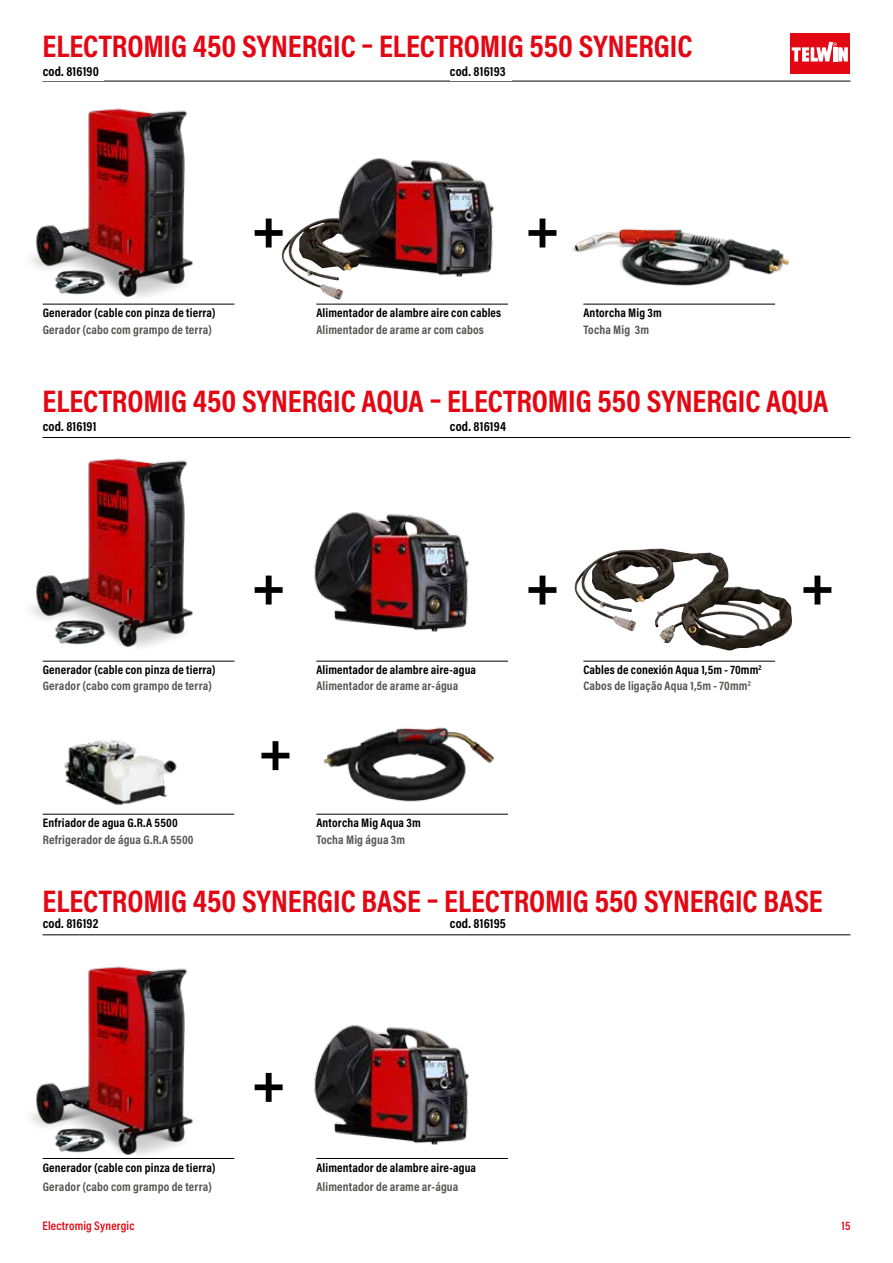
<style>
.page{position:relative;width:893px;height:1263px;background:#fff}
.page>*{position:absolute;margin:0;border:0;box-sizing:border-box;transform-origin:0 0}
.t1{font:700 63.75px "Acumin Pro Cond";color:#000}
.t2{font:700 31.5px "Acumin Pro Cond";color:#e30613}
.t3{font:700 13.5px "Acumin Pro Cond";letter-spacing:.015em;color:#000}
.t4{font:700 12.45px/16px "Acumin Pro Cond";letter-spacing:.015em;color:#000}
.t5{font:700 12.45px "Acumin Pro Cond";letter-spacing:.01em;color:#575756}
.t6{font:600 12.45px "Acumin Pro Cond";letter-spacing:.01em;color:#e30613}
.s1{color:#575756}
</style>
<div class="page">
<img style="left:281px;top:218px;width:63px;height:82px">
<hr style="left:43px;top:814px;width:191px;height:1px;background:#000">
<hr style="left:316px;top:814px;width:192px;height:1px;background:#000">
<hr style="left:316px;top:661px;width:192px;height:1px;background:#000">
<hr style="left:316px;top:1158px;width:192px;height:1px;background:#000">
<hr style="left:583px;top:661px;width:192px;height:1px;background:#000">
<img style="left:31px;top:108px;width:204px;height:197px">
<img style="left:31px;top:458px;width:204px;height:204px">
<img style="left:31px;top:966px;width:204px;height:193px">
<img style="left:314px;top:512px;width:155px;height:120px">
<img style="left:332px;top:158px;width:162px;height:124px">
<img style="left:314px;top:1025px;width:155px;height:120px">
<hr style="left:43px;top:304px;width:191px;height:1px;background:#000">
<hr style="left:316px;top:304px;width:192px;height:1px;background:#000">
<hr style="left:43px;top:81px;width:807px;height:1px;background:#000">
<hr style="left:43px;top:437px;width:807px;height:1px;background:#000">
<hr style="left:43px;top:934px;width:807px;height:1px;background:#000">
<img style="left:64px;top:740px;width:113px;height:65px">
<img style="left:574px;top:550px;width:217px;height:101px">
<img style="left:324px;top:727px;width:170px;height:75px">
<img style="left:572px;top:228px;width:217px;height:77px">
<div style="left:790px;top:34px;width:59px;height:40px;background:#e30613"></div>
<svg style="left:792px;top:42px;width:56px;height:20px"></svg>
<h2 class="t2" style="left:43px;top:26px;width:651px">ELECTROMIG 450 SYNERGIC – ELECTROMIG 550 SYNERGIC</h2>
<p class="t3" style="left:43px;top:63px;width:58px">cod. 816190</p>
<p class="t3" style="left:450px;top:63px;width:57px">cod. 816193</p>
<p class="t4" style="left:43px;top:305px;width:174px">Generador (cable con pinza de tierra)</p>
<p class="t5" style="left:43px;top:321px;width:171px">Gerador (cabo com grampo de terra)</p>
<h1 class="t1" style="left:251px;top:185px;width:36px">+</h1>
<h1 class="t1" style="left:525px;top:185px;width:36px">+</h1>
<p class="t4" style="left:316px;top:305px;width:186px">Alimentador de alambre aire con cables</p>
<p class="t5" style="left:316px;top:321px;width:169px">Alimentador de arame ar com cabos</p>
<p class="t4" style="left:583px;top:305px;width:80px">Antorcha Mig 3m</p>
<p class="t5" style="left:583px;top:321px;width:67px">Tocha Mig 3m</p>
<h2 class="t2" style="left:43px;top:380px;width:787px">ELECTROMIG 450 SYNERGIC AQUA – ELECTROMIG 550 SYNERGIC AQUA</h2>
<p class="t3" style="left:43px;top:417px;width:55px">cod. 816191</p>
<p class="t3" style="left:450px;top:417px;width:58px">cod. 816194</p>
<p class="t4" style="left:43px;top:662px;width:174px">Generador (cable con pinza de tierra)</p>
<p class="t5" style="left:43px;top:678px;width:171px">Gerador (cabo com grampo de terra)</p>
<p class="t4" style="left:43px;top:815px;width:137px">Enfriador de agua G.R.A 5500</p>
<p class="t5" style="left:43px;top:831px;width:152px">Refrigerador de água G.R.A 5500</p>
<h1 class="t1" style="left:251px;top:542px;width:36px">+</h1>
<h1 class="t1" style="left:258px;top:707px;width:36px">+</h1>
<p class="t4" style="left:316px;top:662px;width:161px">Alimentador de alambre aire-agua</p>
<p class="t5" style="left:316px;top:678px;width:144px">Alimentador de arame ar-água</p>
<p class="t4" style="left:316px;top:815px;width:106px">Antorcha Mig Aqua 3m</p>
<p class="t5" style="left:316px;top:831px;width:90px">Tocha Mig água 3m</p>
<h1 class="t1" style="left:525px;top:542px;width:36px">+</h1>
<h1 class="t1" style="left:800px;top:542px;width:36px">+</h1>
<p class="t4" style="left:583px;top:662px;width:180px">Cables de conexión Aqua 1,5m - 70mm<sup>2<br></sup><span class="s1">Cabos de ligação Aqua 1,5m - 70mm</span><sup>2</sup></p>
<h2 class="t2" style="left:43px;top:880px;width:782px">ELECTROMIG 450 SYNERGIC BASE – ELECTROMIG 550 SYNERGIC BASE</h2>
<p class="t3" style="left:43px;top:915px;width:57px">cod. 816192</p>
<p class="t3" style="left:450px;top:915px;width:58px">cod. 816195</p>
<p class="t4" style="left:43px;top:1159px;width:174px">Generador (cable con pinza de tierra)</p>
<p class="t5" style="left:43px;top:1179px;width:171px">Gerador (cabo com grampo de terra)</p>
<h1 class="t1" style="left:251px;top:1039px;width:36px">+</h1>
<p class="t4" style="left:316px;top:1159px;width:161px">Alimentador de alambre aire-agua</p>
<p class="t5" style="left:316px;top:1179px;width:144px">Alimentador de arame ar-água</p>
<p class="t6" style="left:43px;top:1217px;width:93px">Electromig Synergic</p>
<p class="t6" style="left:842px;top:1217px;width:10px">15</p>
</div>
